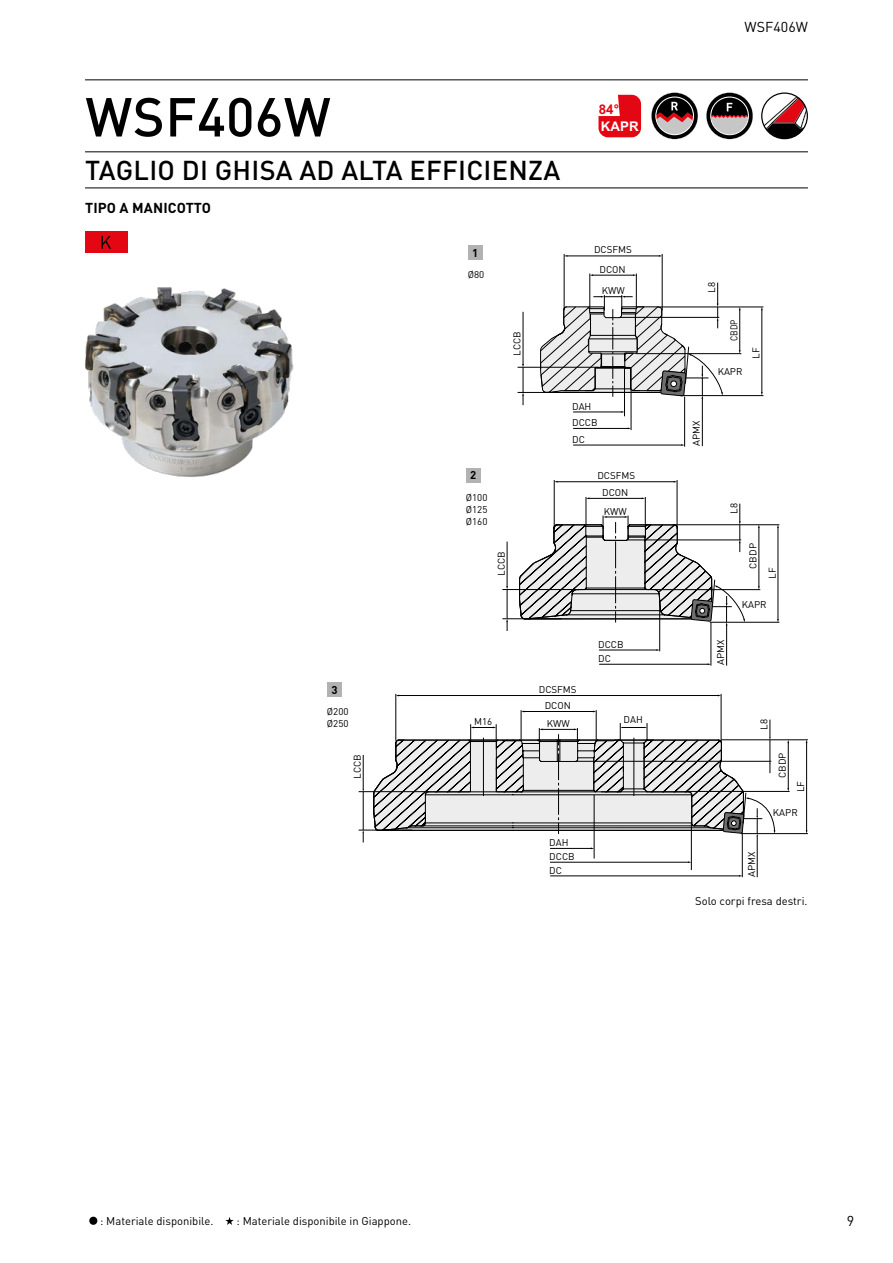
<style>
.page{position:relative;width:893px;height:1263px;background:#fff}
.page>*{position:absolute;margin:0;border:0;box-sizing:border-box;transform-origin:0 0}
.MHG_Headline_36_36pt{font:500 54px "DIN Pro";letter-spacing:.005em;color:#000}
.MHG_Subline_18_24pt{font:500 27px "DIN Pro";letter-spacing:.01em;color:#000}
.MHG_Highlight_Headline_9_5_12pt{font:700 14.25px "DIN Pro";letter-spacing:.01em;color:#000}
.t1{font:14.25px "DIN Pro";color:#000}
.t2{font:700 13.35px "Arial";color:#fff}
.t3{font:700 13.35px "Arial";color:#e30613}
.MHG_Table_right_aling_7_5_9_5pt{font:11.25px "DIN Pro";color:#000}
.MHG_Table_center_align_7_5_9_5pt{font:700 11.25px "DIN Pro";color:#000}
.MHG_Table_left_aling_6_5_8pt{font:9.75px/16.5px "DIN Pro";color:#000}
.MHG_Table_left_aling_6_5_8pt-2{font:9.75px "DIN Pro";color:#000;scale:.85 1}
</style>
<div class="page">
<hr style="left:85px;top:79px;width:723px;height:1px;background:#000">
<hr style="left:85px;top:151px;width:723px;height:1px;background:#000">
<img style="left:85px;top:287px;width:209px;height:190px">
<svg style="left:706px;top:92px;width:47px;height:47px"></svg>
<svg style="left:651px;top:92px;width:47px;height:47px"></svg>
<svg style="left:761px;top:92px;width:47px;height:47px"></svg>
<svg style="left:598px;top:95px;width:43px;height:42px"></svg>
<div style="left:85px;top:232px;width:43px;height:21px;background:#e30613"></div>
<svg style="left:102px;top:236px;width:9px;height:13px"></svg>
<div style="left:468px;top:245px;width:15px;height:15px;background:#b3b2b2"></div>
<div style="left:327px;top:682px;width:15px;height:15px;background:#b3b2b2"></div>
<div style="left:466px;top:468px;width:15px;height:14px;background:#b3b2b2"></div>
<hr style="left:564px;top:254px;width:1px;height:56px;background:#000">
<hr style="left:662px;top:254px;width:1px;height:56px;background:#000">
<hr style="left:567px;top:256px;width:92px;height:1px;background:#000">
<hr style="left:590px;top:274px;width:1px;height:35px;background:#000">
<hr style="left:636px;top:274px;width:1px;height:35px;background:#000">
<hr style="left:592px;top:275px;width:42px;height:1px;background:#000">
<hr style="left:762px;top:310px;width:1px;height:83px;background:#000">
<hr style="left:680px;top:395px;width:83px;height:1px;background:#000">
<hr style="left:657px;top:307px;width:106px;height:1px;background:#000">
<hr style="left:636px;top:353px;width:105px;height:1px;background:#000">
<hr style="left:739px;top:310px;width:1px;height:41px;background:#000">
<hr style="left:684px;top:397px;width:1px;height:50px;background:#000">
<hr style="left:518px;top:367px;width:80px;height:1px;background:#000">
<hr style="left:518px;top:392px;width:76px;height:1px;background:#000">
<hr style="left:523px;top:312px;width:1px;height:53px;background:#000">
<svg style="left:522px;top:364px;width:2px;height:41px"></svg>
<svg style="left:540px;top:283px;width:183px;height:163px"></svg>
<hr style="left:711px;top:622px;width:1px;height:44px;background:#000">
<hr style="left:726px;top:625px;width:1px;height:41px;background:#000">
<hr style="left:659px;top:602px;width:1px;height:49px;background:#000">
<hr style="left:599px;top:664px;width:109px;height:1px;background:#000">
<hr style="left:599px;top:650px;width:58px;height:1px;background:#000">
<hr style="left:502px;top:618px;width:60px;height:1px;background:#000">
<hr style="left:502px;top:589px;width:74px;height:1px;background:#000">
<hr style="left:710px;top:622px;width:69px;height:1px;background:#000">
<hr style="left:673px;top:524px;width:106px;height:1px;background:#000">
<hr style="left:778px;top:527px;width:1px;height:93px;background:#000">
<hr style="left:654px;top:589px;width:106px;height:1px;background:#000">
<hr style="left:759px;top:527px;width:1px;height:60px;background:#000">
<hr style="left:507px;top:542px;width:1px;height:45px;background:#000">
<svg style="left:519px;top:480px;width:226px;height:145px"></svg>
<svg style="left:506px;top:586px;width:2px;height:45px"></svg>
<svg style="left:550px;top:836px;width:193px;height:42px"></svg>
<hr style="left:396px;top:694px;width:1px;height:47px;background:#000">
<hr style="left:721px;top:694px;width:1px;height:48px;background:#000">
<hr style="left:398px;top:695px;width:320px;height:1px;background:#000">
<hr style="left:521px;top:710px;width:1px;height:30px;background:#000">
<hr style="left:596px;top:710px;width:1px;height:30px;background:#000">
<hr style="left:524px;top:711px;width:69px;height:1px;background:#000">
<hr style="left:359px;top:830px;width:53px;height:1px;background:#000">
<hr style="left:359px;top:791px;width:69px;height:1px;background:#000">
<hr style="left:741px;top:833px;width:67px;height:1px;background:#000">
<hr style="left:721px;top:739px;width:87px;height:1px;background:#000">
<hr style="left:806px;top:742px;width:1px;height:89px;background:#000">
<hr style="left:688px;top:791px;width:102px;height:1px;background:#000">
<hr style="left:788px;top:742px;width:1px;height:47px;background:#000">
<hr style="left:363px;top:755px;width:1px;height:34px;background:#000">
<svg style="left:362px;top:830px;width:2px;height:12px"></svg>
<hr style="left:363px;top:792px;width:1px;height:38px;background:#000">
<hr style="left:757px;top:836px;width:1px;height:41px;background:#000">
<svg style="left:373px;top:720px;width:402px;height:116px"></svg>
<hr style="left:742px;top:832px;width:1px;height:45px;background:#000">
<hr style="left:594px;top:795px;width:1px;height:63px;background:#000">
<hr style="left:691px;top:823px;width:1px;height:47px;background:#000">
<hr style="left:550px;top:848px;width:41px;height:1px;background:#000">
<hr style="left:550px;top:876px;width:190px;height:1px;background:#000">
<hr style="left:550px;top:862px;width:139px;height:1px;background:#000">
<svg style="left:89px;top:1217px;width:8px;height:8px"></svg>
<svg style="left:225px;top:1217px;width:9px;height:8px"></svg>
<hr style="left:85px;top:188px;width:723px;height:1px;background:#000">
<p class="MHG_Headline_36_36pt" style="left:85px;top:73px;width:247px">WSF406W</p>
<p class="MHG_Subline_18_24pt" style="left:85px;top:148px;width:477px">TAGLIO DI GHISA AD ALTA EFFICIENZA</p>
<p class="MHG_Highlight_Headline_9_5_12pt" style="left:85px;top:196px;width:128px">TIPO A MANICOTTO</p>
<p class="MHG_Table_center_align_7_5_9_5pt" style="left:472px;top:243px;width:8px">1</p>
<p class="MHG_Table_left_aling_6_5_8pt" style="left:468px;top:265px;width:18px">Ø80</p>
<p class="MHG_Table_left_aling_6_5_8pt" style="left:508px;top:356px;width:26px;rotate:-90deg">LCCB</p>
<p class="t3" style="left:599px;top:100px;width:22px">84°</p>
<p class="t2" style="left:601px;top:117px;width:39px">KAPR</p>
<p class="MHG_Table_left_aling_6_5_8pt" style="left:594px;top:241px;width:39px">DCSFMS</p>
<p class="MHG_Table_left_aling_6_5_8pt" style="left:599px;top:260px;width:28px">DCON</p>
<p class="MHG_Table_left_aling_6_5_8pt" style="left:602px;top:282px;width:24px">KWW</p>
<p class="MHG_Table_center_align_7_5_9_5pt" style="left:470px;top:466px;width:8px">2</p>
<p class="MHG_Table_left_aling_6_5_8pt" style="left:466px;top:490px;width:23px;line-height:12px">Ø100<br>Ø125</p>
<p class="MHG_Table_left_aling_6_5_8pt" style="left:466px;top:512px;width:23px">Ø160</p>
<p class="MHG_Table_left_aling_6_5_8pt" style="left:492px;top:575px;width:26px;rotate:-90deg">LCCB</p>
<p class="MHG_Table_left_aling_6_5_8pt" style="left:572px;top:397px;width:27px">DAH<br>DCCB<br>DC</p>
<p class="MHG_Table_left_aling_6_5_8pt" style="left:597px;top:467px;width:39px;text-align:center">DCSFMS<br>DCON</p>
<p class="MHG_Table_left_aling_6_5_8pt" style="left:604px;top:502px;width:24px">KWW</p>
<p class="MHG_Table_left_aling_6_5_8pt" style="left:598px;top:636px;width:27px;line-height:14.2px">DCCB<br>DC</p>
<p class="MHG_Table_center_align_7_5_9_5pt" style="left:331px;top:680px;width:8px">3</p>
<p class="MHG_Table_left_aling_6_5_8pt" style="left:327px;top:702px;width:23px">Ø200</p>
<p class="MHG_Table_left_aling_6_5_8pt" style="left:327px;top:714px;width:23px">Ø250</p>
<p class="MHG_Table_left_aling_6_5_8pt" style="left:348px;top:779px;width:26px;rotate:-90deg">LCCB</p>
<p class="MHG_Table_left_aling_6_5_8pt" style="left:539px;top:681px;width:39px;line-height:15.9px;text-align:center">DCSFMS<br>DCON</p>
<p class="MHG_Table_left_aling_6_5_8pt" style="left:474px;top:712px;width:20px">M16</p>
<p class="MHG_Table_left_aling_6_5_8pt" style="left:624px;top:710px;width:21px">DAH</p>
<p class="MHG_Table_left_aling_6_5_8pt" style="left:547px;top:714px;width:24px">KWW</p>
<p class="MHG_Table_left_aling_6_5_8pt" style="left:549px;top:835px;width:27px;line-height:13.8px">DAH<br>DCCB<br>DC</p>
<h3 class="t1" style="left:745px;top:16px;width:65px">WSF406W</h3>
<p class="MHG_Table_left_aling_6_5_8pt" style="left:702px;top:293px;width:12px;rotate:-90deg">L8</p>
<p class="MHG_Table_left_aling_6_5_8pt-2" style="left:726px;top:341px;width:27px;rotate:-90deg">CBDP</p>
<p class="MHG_Table_left_aling_6_5_8pt" style="left:747px;top:358px;width:13px;rotate:-90deg">LF</p>
<p class="MHG_Table_left_aling_6_5_8pt" style="left:687px;top:446px;width:27px;rotate:-90deg">APMX</p>
<p class="MHG_Table_left_aling_6_5_8pt" style="left:718px;top:362px;width:26px">KAPR</p>
<p class="MHG_Table_left_aling_6_5_8pt" style="left:725px;top:514px;width:12px;rotate:-90deg">L8</p>
<p class="MHG_Table_left_aling_6_5_8pt" style="left:744px;top:569px;width:27px;rotate:-90deg">CBDP</p>
<p class="MHG_Table_left_aling_6_5_8pt" style="left:763px;top:579px;width:13px;rotate:-90deg">LF</p>
<p class="MHG_Table_left_aling_6_5_8pt" style="left:711px;top:665px;width:27px;rotate:-90deg">APMX</p>
<p class="MHG_Table_left_aling_6_5_8pt" style="left:742px;top:595px;width:26px">KAPR</p>
<p class="MHG_Table_left_aling_6_5_8pt" style="left:755px;top:730px;width:12px;rotate:-90deg">L8</p>
<p class="MHG_Table_left_aling_6_5_8pt" style="left:773px;top:778px;width:27px;rotate:-90deg">CBDP</p>
<p class="MHG_Table_left_aling_6_5_8pt" style="left:792px;top:792px;width:13px;rotate:-90deg">LF</p>
<p class="MHG_Table_left_aling_6_5_8pt" style="left:742px;top:877px;width:27px;rotate:-90deg">APMX</p>
<p class="MHG_Table_left_aling_6_5_8pt" style="left:773px;top:803px;width:26px">KAPR</p>
<p class="MHG_Table_right_aling_7_5_9_5pt" style="left:695px;top:892px;width:114px">Solo corpi fresa destri.</p>
<p class="MHG_Table_right_aling_7_5_9_5pt" style="left:100px;top:1212px;width:115px">: Materiale disponibile.</p>
<p class="MHG_Table_right_aling_7_5_9_5pt" style="left:237px;top:1212px;width:176px">: Materiale disponibile in Giappone.</p>
<h3 class="t1" style="left:847px;top:1209px;width:9px">9</h3>
</div>
